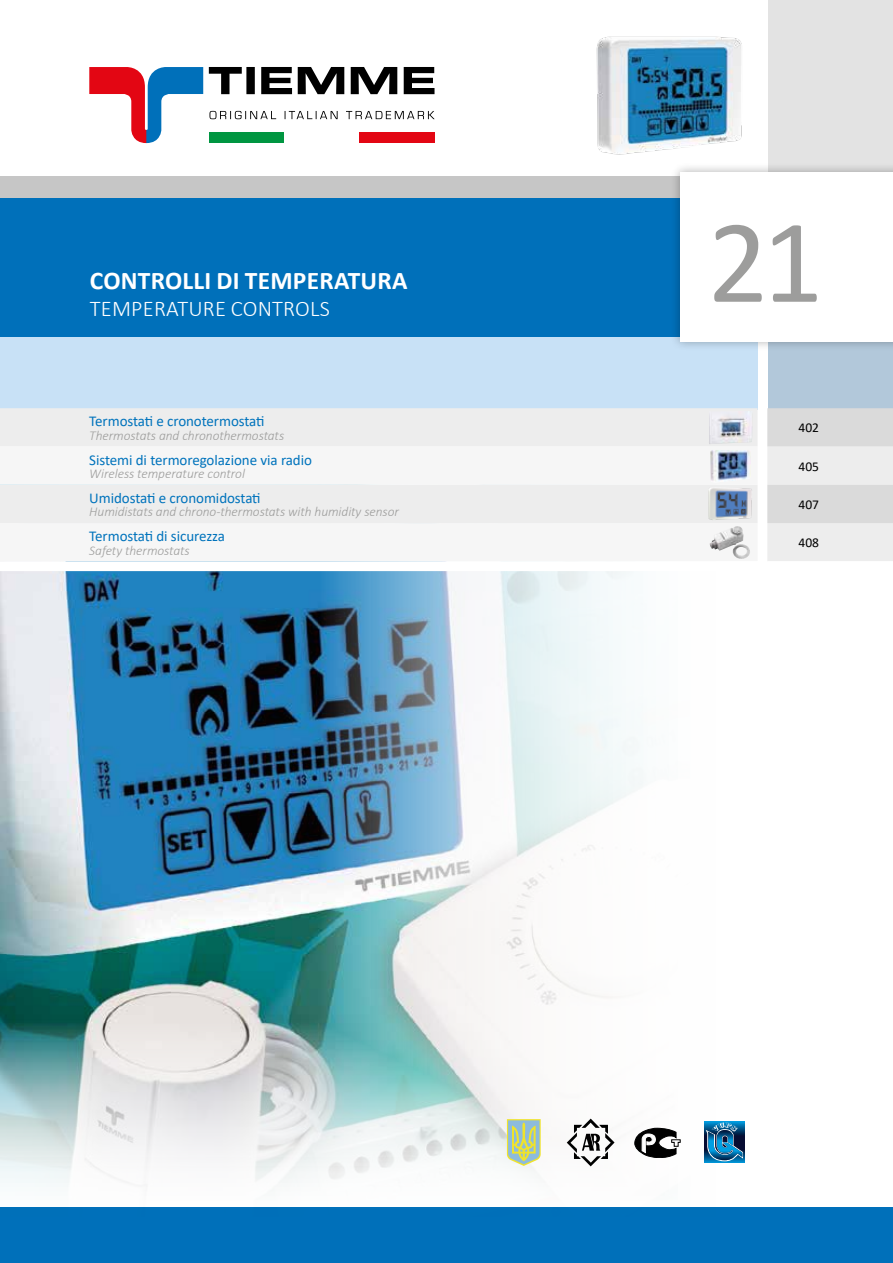
<style>
.page{position:relative;width:893px;height:1263px;background:#fff}
.page>*{position:absolute;margin:0;border:0;box-sizing:border-box;transform-origin:0 0}
.t1{font:120px "Calibri";color:#9d9d9c}
.t2{font:700 25.5px "Calibri";letter-spacing:.01em;color:#fff}
.t3{font:300 22.5px "Calibri";letter-spacing:.01em;color:#fff}
.t4{font:15px "Calibri";letter-spacing:-.005em;color:#0073bc}
.t5{font:italic 300 13.5px "Calibri";letter-spacing:-.005em;color:#9d9d9c}
.t6{font:13.5px "Calibri";color:#000}
</style>
<div class="page">
<div style="left:767px;top:0;width:126px;height:409px;background:#e3e3e3"></div>
<div style="left:767px;top:337px;width:126px;height:72px;background:#b2c8da"></div>
<div style="left:0;top:198px;width:758px;height:139px;background:#0070ba"></div>
<div style="left:0;top:176px;width:758px;height:22px;background:#c6c6c6"></div>
<div style="left:0;top:337px;width:758px;height:72px;background:#c8e1f6"></div>
<svg style="left:209px;top:67px;width:225px;height:27px"></svg>
<svg style="left:146px;top:67px;width:57px;height:76px"></svg>
<svg style="left:89px;top:67px;width:57px;height:76px"></svg>
<svg style="left:209px;top:111px;width:226px;height:8px"></svg>
<div style="left:209px;top:132px;width:76px;height:11px;background:#009641"></div>
<div style="left:360px;top:132px;width:75px;height:11px;background:#e30613"></div>
<div style="left:0;top:1208px;width:893px;height:55px;background:#0070ba"></div>
<div style="left:670px;top:163px;width:223px;height:188px;background:#000;opacity:.3"></div>
<div style="left:680px;top:172px;width:213px;height:169px;background:#fff"></div>
<img style="left:0;top:571px;width:744px;height:637px">
<img style="left:596px;top:36px;width:146px;height:119px">
<svg style="left:507px;top:1119px;width:34px;height:47px"></svg>
<svg style="left:567px;top:1118px;width:47px;height:48px"></svg>
<svg style="left:634px;top:1128px;width:47px;height:30px"></svg>
<svg style="left:704px;top:1121px;width:40px;height:42px"></svg>
<svg style="left:706px;top:1122px;width:37px;height:39px"></svg>
<svg style="left:0;top:408px;width:893px;height:153px;fill:#ededed"></svg>
<svg style="left:767px;top:408px;width:126px;height:115px"></svg>
<svg style="left:0;top:446px;width:757px;height:115px;fill:#f6f6f6"></svg>
<svg style="left:65px;top:561px;width:381px;height:1px"></svg>
<img style="left:709px;top:411px;width:44px;height:33px">
<img style="left:710px;top:450px;width:41px;height:33px">
<img style="left:709px;top:488px;width:44px;height:32px">
<img style="left:709px;top:526px;width:41px;height:33px">
<h2 class="t2" style="left:90px;top:262px;width:319px">CONTROLLI DI TEMPERATURA</h2>
<h3 class="t3" style="left:90px;top:294px;width:242px">TEMPERATURE CONTROLS</h3>
<p class="t4" style="left:89px;top:411px;width:177px">Termostati e cronotermostati</p>
<p class="t5" style="left:89px;top:427px;width:196px">Thermostats and chronothermostats</p>
<p class="t4" style="left:89px;top:449px;width:224px">Sistemi di termoregolazione via radio</p>
<p class="t5" style="left:89px;top:465px;width:157px">Wireless temperature control</p>
<p class="t4" style="left:89px;top:487px;width:173px">Umidostati e cronomidostati</p>
<p class="t5" style="left:89px;top:503px;width:311px">Humidistats and chrono-thermostats with humidity sensor</p>
<p class="t4" style="left:89px;top:526px;width:137px">Termostati di sicurezza</p>
<p class="t5" style="left:89px;top:542px;width:102px">Safety thermostats</p>
<h1 class="t1" style="left:708px;top:179px;width:117px">21</h1>
<p class="t6" style="left:798px;top:419px;width:22px">402</p>
<p class="t6" style="left:798px;top:457px;width:22px">405</p>
<p class="t6" style="left:798px;top:495px;width:22px">407</p>
<p class="t6" style="left:798px;top:533px;width:22px">408</p>
</div>
